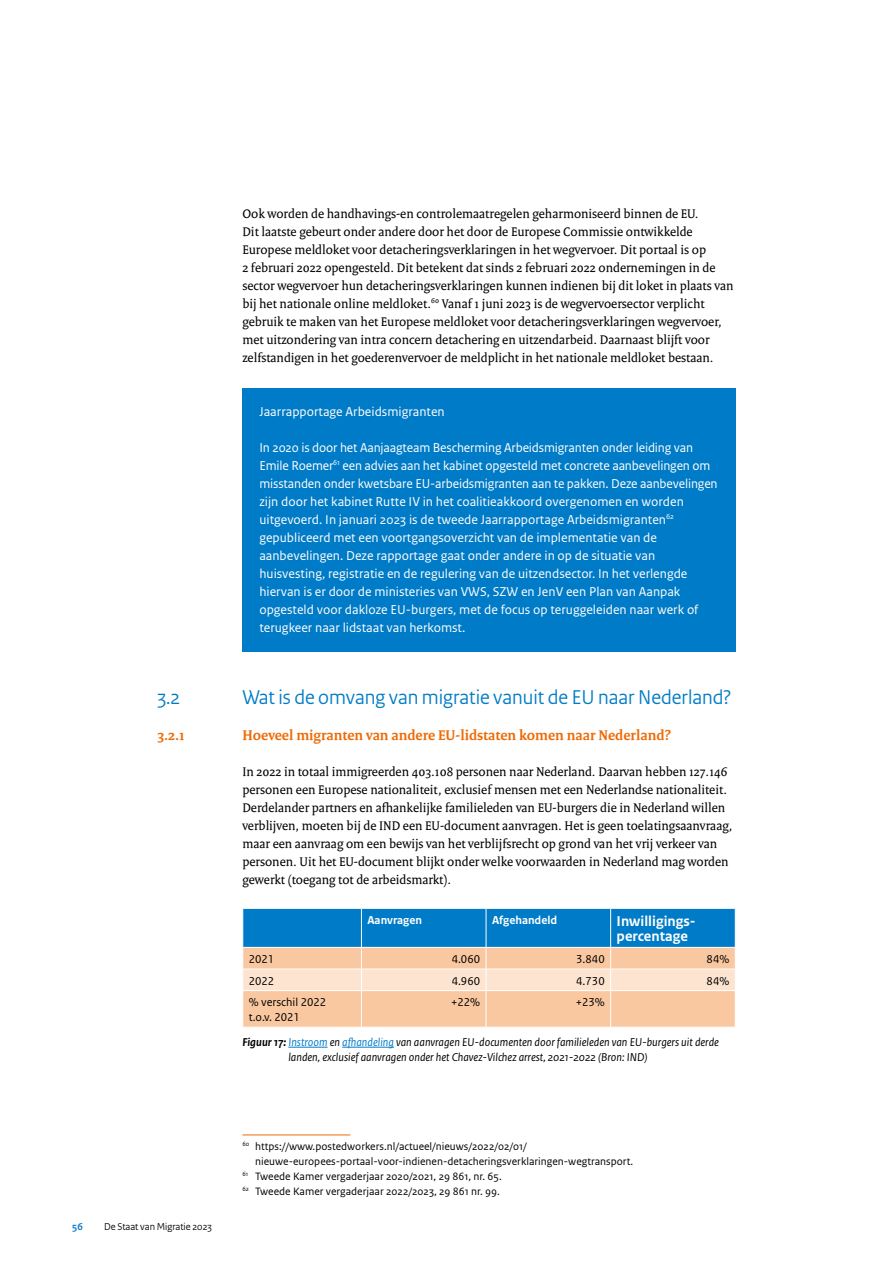
<style>
.page{position:relative;width:893px;height:1263px;background:#fff}
.page>*{position:absolute;margin:0;border:0;box-sizing:border-box;transform-origin:0 0}
._04_RO_Paragraafkop_Sans{font:21px "Rijksoverheid Sans Heading";color:#007bc7}
._05_RO_Alineakop_Serif{font:700 15px "Rijksoverheid Serif";color:#ed6b06}
._31_RO_Tabel_Tussenkop{font:700 15px/15px "Rijksoverheid Sans Text";color:#fff}
._10_RO_Broodtekst_Serif{font:13.5px/18px "Rijksoverheid Serif";color:#000}
.Kader_broodtekst{font:13.5px/18px "Rijksoverheid Sans Text";color:#fff}
.Figuurtitel{font:italic 12px/15px "Rijksoverheid Sans Text";color:#000}
._32_RO_Tabel_Broodtekst{font:12px "Rijksoverheid Sans Text";color:#000}
._31_RO_Tabel_Tussenkop-2{font:700 12px "Rijksoverheid Sans Text";color:#fff}
._14_RO_Voetnoot{font:11.25px/15px "Rijksoverheid Sans Text";color:#000}
.t1{font:10.5px "Rijksoverheid Sans Heading";color:#000}
.t2{font:700 10.5px "Rijksoverheid Sans Heading";color:#007bc7}
.s1{font-weight:700}
.s2{color:#007bc7}
</style>
<div class="page">
<div style="left:242px;top:388px;width:494px;height:47px;background:#007bc7"></div>
<div style="left:242px;top:424px;width:494px;height:227px;background:#007bc7"></div>
<hr style="left:288px;top:1047px;width:40px;height:1px;background:#007bc7">
<hr style="left:342px;top:1047px;width:52px;height:1px;background:#007bc7">
<svg style="left:243px;top:909px;width:493px;height:118px;background:#aab5b7"></svg>
<hr style="left:735px;top:991px;width:1px;height:36px;background:#fff">
<hr style="left:735px;top:909px;width:1px;height:38px;background:#fff">
<hr style="left:242px;top:947px;width:119px;height:1px;background:#fff">
<hr style="left:361px;top:947px;width:125px;height:1px;background:#fff">
<hr style="left:486px;top:947px;width:125px;height:1px;background:#fff">
<hr style="left:611px;top:947px;width:125px;height:1px;background:#fff">
<hr style="left:242px;top:1134px;width:108px;height:1px;background:#ed6b06">
<p class="_10_RO_Broodtekst_Serif" style="left:242px;top:204px;width:493px">Ook worden de handhavings-en controlemaatregelen geharmoniseerd binnen de EU.<br>Dit laatste gebeurt onder andere door het door de Europese Commissie ontwikkelde Europese meldloket voor detacheringsverklaringen in het wegvervoer. Dit portaal is op<br>2 februari 2022 opengesteld. Dit betekent dat sinds 2 februari 2022 ondernemingen in de sector wegvervoer hun detacheringsverklaringen kunnen indienen bij dit loket in plaats van bij het nationale online meldloket.<sup>60</sup> Vanaf 1 juni 2023 is de wegvervoersector verplicht gebruik te maken van het Europese meldloket voor detacheringsverklaringen wegvervoer, met uitzondering van intra concern detachering en uitzendarbeid. Daarnaast blijft voor zelfstandigen in het goederenvervoer de meldplicht in het nationale meldloket bestaan.</p>
<p class="Kader_broodtekst" style="left:259px;top:403px;width:187px">Jaarrapportage Arbeidsmigranten</p>
<p class="Kader_broodtekst" style="left:259px;top:439px;width:460px">In 2020 is door het Aanjaagteam Bescherming Arbeidsmigranten onder leiding van Emile Roemer<sup>61</sup> een advies aan het kabinet opgesteld met concrete aanbevelingen om misstanden onder kwetsbare EU-arbeidsmigranten aan te pakken. Deze aanbevelingen zijn door het kabinet Rutte IV in het coalitieakkoord overgenomen en worden uitgevoerd. In januari 2023 is de tweede Jaarrapportage Arbeidsmigranten<sup>62 </sup>gepubliceerd met een voortgangsoverzicht van de implementatie van de aanbevelingen. Deze rapportage gaat onder andere in op de situatie van huisvesting, registratie en de regulering van de uitzendsector. In het verlengde hiervan is er door de ministeries van VWS, SZW en JenV een Plan van Aanpak opgesteld voor dakloze EU-burgers, met de focus op teruggeleiden naar werk of terugkeer naar lidstaat van herkomst.</p>
<h3 class="_04_RO_Paragraafkop_Sans" style="left:157px;top:685px;width:24px">3.2</h3>
<h3 class="_04_RO_Paragraafkop_Sans" style="left:242px;top:685px;width:491px">Wat is de omvang van migratie vanuit de EU naar Nederland?</h3>
<h4 class="_05_RO_Alineakop_Serif" style="left:157px;top:726px;width:29px">3.2.1</h4>
<h4 class="_05_RO_Alineakop_Serif" style="left:242px;top:726px;width:430px">Hoeveel migranten van andere EU-lidstaten komen naar Nederland?</h4>
<p class="_10_RO_Broodtekst_Serif" style="left:242px;top:762px;width:492px">In 2022 in totaal immigreerden 403.108 personen naar Nederland. Daarvan hebben 127.146 personen een Europese nationaliteit, exclusief mensen met een Nederlandse nationaliteit.<br>Derdelander partners en afhankelijke familieleden van EU-burgers die in Nederland willen verblijven, moeten bij de IND een EU-document aanvragen. Het is geen toelatingsaanvraag, maar een aanvraag om een bewijs van het verblijfsrecht op grond van het vrij verkeer van personen. Uit het EU-document blijkt onder welke voorwaarden in Nederland mag worden gewerkt (toegang tot de arbeidsmarkt).</p>
<p class="_31_RO_Tabel_Tussenkop-2" style="left:367px;top:913px;width:56px">Aanvragen</p>
<p class="_31_RO_Tabel_Tussenkop-2" style="left:492px;top:913px;width:67px">Afgehandeld</p>
<p class="_31_RO_Tabel_Tussenkop" style="left:617px;top:914px;width:79px">Inwilligings&shy;percentage</p>
<p class="_32_RO_Tabel_Broodtekst" style="left:249px;top:952px;width:27px">2021</p>
<p class="_32_RO_Tabel_Broodtekst" style="left:452px;top:952px;width:30px">4.060</p>
<p class="_32_RO_Tabel_Broodtekst" style="left:576px;top:952px;width:30px">3.840</p>
<p class="_32_RO_Tabel_Broodtekst" style="left:707px;top:952px;width:24px">84%</p>
<p class="_32_RO_Tabel_Broodtekst" style="left:249px;top:974px;width:27px">2022</p>
<p class="_32_RO_Tabel_Broodtekst" style="left:452px;top:974px;width:30px">4.960</p>
<p class="_32_RO_Tabel_Broodtekst" style="left:576px;top:974px;width:30px">4.730</p>
<p class="_32_RO_Tabel_Broodtekst" style="left:707px;top:974px;width:24px">84%</p>
<p class="_32_RO_Tabel_Broodtekst" style="left:249px;top:995px;width:79px">% verschil 2022</p>
<p class="_32_RO_Tabel_Broodtekst" style="left:249px;top:1010px;width:53px">t.o.v. 2021</p>
<p class="_32_RO_Tabel_Broodtekst" style="left:451px;top:995px;width:31px">+22%</p>
<p class="_32_RO_Tabel_Broodtekst" style="left:576px;top:995px;width:31px">+23%</p>
<p class="Figuurtitel" style="left:288px;top:1035px;width:432px;text-indent:-46px"><span class="s1">Figuur 17:</span> <span class="s2">Instroom</span> en <span class="s2">afhandeling</span> van aanvragen EU-documenten door familieleden van EU-burgers uit derde landen, exclusief aanvragen onder het Chavez-Vilchez arrest, 2021-2022 (Bron: IND)</p>
<p class="t2" style="left:72px;top:1221px;width:12px">56</p>
<p class="t1" style="left:104px;top:1221px;width:109px">De Staat van Migratie 2023</p>
<p class="_14_RO_Voetnoot" style="left:255px;top:1139px;width:379px;text-indent:-13px"><sup>60</sup> https://www.postedworkers.nl/actueel/nieuws/2022/02/01/ nieuwe-europees-portaal-voor-indienen-detacheringsverklaringen-wegtransport.</p>
<p class="_14_RO_Voetnoot" style="left:242px;top:1169px;width:261px"><sup>61</sup> Tweede Kamer vergaderjaar 2020/2021, 29 861, nr. 65.</p>
<p class="_14_RO_Voetnoot" style="left:242px;top:1184px;width:259px"><sup>62</sup> Tweede Kamer vergaderjaar 2022/2023, 29 861 nr. 99.</p>
</div>
